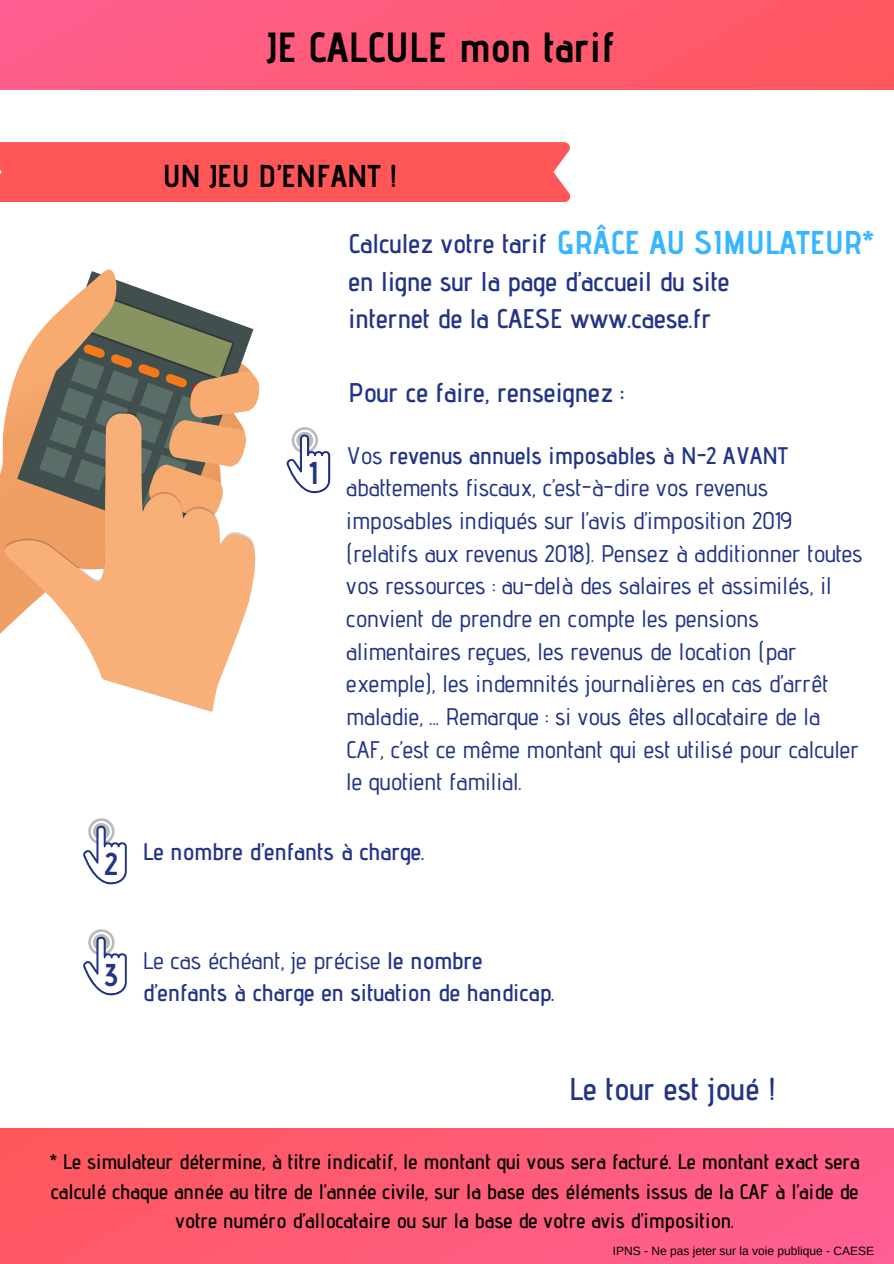
<style>
.page{position:relative;width:894px;height:1264px;background:#fff}
.page>*{position:absolute;margin:0;border:0;box-sizing:border-box;transform-origin:0 0}
.t1{font:700 42px "Advent Pro";color:#000}
.t2{font:700 33px "Advent Pro";color:#38b6ff}
.t3{font:700 31.5px "Advent Pro";color:#000}
.t4{font:600 31.5px "Advent Pro";color:#223486}
.t5{font:700 31.5px "Advent Pro";color:#223486}
.t6{font:600 27px/37.2px "Advent Pro";color:#223486}
.t7{font:500 24px/32.7px "Advent Pro";color:#223486}
.t8{font:600 24px/32.7px "Advent Pro";color:#223486}
.t9{font:600 21px/29.2px "Advent Pro";color:#000;text-align:center}
.t10{font:12px "Arimo";color:#000}
.s1{font-weight:600}
.s2{font-weight:500}
</style>
<div class="page">
<div style="left:0;top:0;width:893px;height:89px;background:linear-gradient(to right,#ff5f8f,#ff585f)"></div>
<div style="left:0;top:142px;width:570px;height:60px;background:#ff5757"></div>
<div style="left:0;top:1128px;width:893px;height:135px;background:linear-gradient(to right,#ff5860,#ff5f90)"></div>
<svg style="left:0;top:269px;width:260px;height:443px"></svg>
<svg style="left:286px;top:427px;width:44px;height:66px"></svg>
<svg style="left:83px;top:929px;width:44px;height:66px"></svg>
<svg style="left:83px;top:818px;width:44px;height:66px"></svg>
<h1 class="t1" style="left:267px;top:21px;width:349px">JE CALCULE mon tarif</h1>
<h3 class="t3" style="left:163px;top:157px;width:236px">UN JEU D’ENFANT !</h3>
<h2 class="t2" style="left:556px;top:222px;width:319px">GRÂCE AU SIMULATEUR*</h2>
<p class="t6" style="left:348px;top:225px;width:382px">Calculez votre tarif<br>en ligne sur la page d’accueil du site internet de la CAESE www.caese.fr</p>
<h3 class="t5" style="left:105px;top:844px;width:14px">2</h3>
<h3 class="t5" style="left:309px;top:454px;width:9px">1</h3>
<p class="t6" style="left:348px;top:373px;width:277px">Pour ce faire, renseignez :</p>
<p class="t7" style="left:346px;top:438px;width:517px">Vos <span class="s1">revenus annuels imposables à N-2 AVANT </span>abattements fiscaux, c’est-à-dire vos revenus imposables indiqués sur l’avis d’imposition 2019 (relatifs aux revenus 2018). Pensez à additionner toutes vos ressources : au-delà des salaires et assimilés, il convient de prendre en compte les pensions alimentaires reçues, les revenus de location (par exemple), les indemnités journalières en cas d’arrêt maladie, ... Remarque : si vous êtes allocataire de la CAF, c’est ce même montant qui est utilisé pour calculer le quotient familial.</p>
<p class="t8" style="left:143px;top:834px;width:283px">Le nombre d’enfants à charge.</p>
<h3 class="t5" style="left:105px;top:955px;width:15px">3</h3>
<p class="t8" style="left:143px;top:943px;width:413px"><span class="s2">Le cas échéant, je précise</span> le nombre d’enfants à charge en situation de handicap.</p>
<h3 class="t4" style="left:569px;top:1069px;width:208px">Le tour est joué !</h3>
<p class="t9" style="left:50px;top:1146px;width:811px">* Le simulateur détermine, à titre indicatif, le montant qui vous sera facturé. Le montant exact sera calculé chaque année au titre de l’année civile, sur la base des éléments issus de la CAF à l’aide de votre numéro d’allocataire ou sur la base de votre avis d’imposition.</p>
<p class="t10" style="left:612px;top:1244px;width:263px">IPNS - Ne pas jeter sur la voie publique - CAESE</p>
</div>
